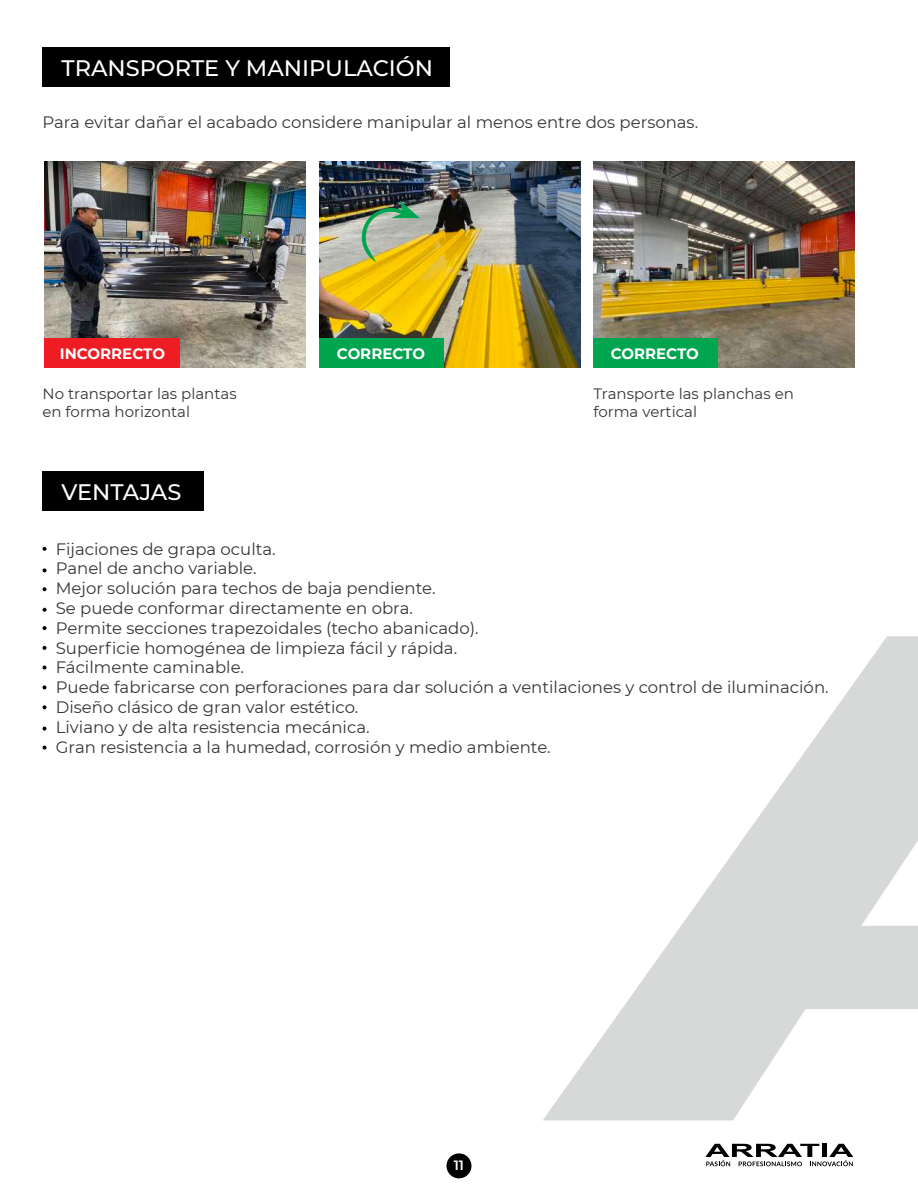
<style>
.page{position:relative;width:918px;height:1188px;background:#fff}
.page>*{position:absolute;margin:0;border:0;box-sizing:border-box;transform-origin:0 0}
.t1{font:500 22.5px "Montserrat";color:#fff}
.t2{font:16.5px/19.8px "Montserrat";color:#333637}
.t3{font:15px/18px "Montserrat";color:#333637}
.t4{font:700 15px "Montserrat";color:#fff}
.t5{font:600 13.5px "Montserrat";color:#fff}
</style>
<div class="page">
<svg style="left:705px;top:1144px;width:148px;height:22px"></svg>
<div style="left:447px;top:1153px;width:24px;height:25px;background:#000;border-radius:50%"></div>
<div style="left:43px;top:471px;width:161px;height:39px;background:#000"></div>
<div style="left:43px;top:47px;width:407px;height:40px;background:#000"></div>
<svg style="left:43px;top:547px;width:4px;height:4px"></svg>
<svg style="left:43px;top:568px;width:4px;height:4px"></svg>
<svg style="left:43px;top:587px;width:4px;height:4px"></svg>
<svg style="left:43px;top:608px;width:4px;height:4px"></svg>
<svg style="left:43px;top:626px;width:4px;height:4px"></svg>
<svg style="left:43px;top:646px;width:4px;height:4px"></svg>
<svg style="left:43px;top:666px;width:4px;height:4px"></svg>
<svg style="left:43px;top:685px;width:4px;height:4px"></svg>
<svg style="left:43px;top:705px;width:4px;height:4px"></svg>
<svg style="left:43px;top:727px;width:4px;height:4px"></svg>
<svg style="left:43px;top:746px;width:4px;height:4px"></svg>
<img style="left:320px;top:161px;width:261px;height:207px">
<img style="left:44px;top:161px;width:261px;height:207px">
<img style="left:593px;top:161px;width:262px;height:207px">
<div style="left:320px;top:338px;width:124px;height:30px;background:#00a54f"></div>
<div style="left:593px;top:338px;width:125px;height:30px;background:#00a54f"></div>
<div style="left:44px;top:338px;width:135px;height:30px;background:#ee1d23"></div>
<img style="left:361px;top:201px;width:59px;height:61px">
<svg style="left:543px;top:636px;width:375px;height:484px"></svg>
<h1 class="t1" style="left:61px;top:53px;width:373px">TRANSPORTE Y MANIPULACIÓN</h1>
<p class="t2" style="left:43px;top:111px;width:657px">Para evitar dañar el acabado considere manipular al menos entre dos personas.</p>
<p class="t4" style="left:60px;top:342px;width:107px">INCORRECTO</p>
<p class="t4" style="left:337px;top:342px;width:90px">CORRECTO</p>
<p class="t4" style="left:611px;top:342px;width:90px">CORRECTO</p>
<p class="t3" style="left:43px;top:385px;width:196px">No transportar las plantas en forma horizontal</p>
<p class="t3" style="left:593px;top:385px;width:202px">Transporte las planchas en forma vertical</p>
<h1 class="t1" style="left:61px;top:476px;width:121px">VENTAJAS</h1>
<p class="t2" style="left:56px;top:538px;width:774px">Fijaciones de grapa oculta.<br>Panel de ancho variable.<br>Mejor solución para techos de baja pendiente.<br>Se puede conformar directamente en obra.<br>Permite secciones trapezoidales (techo abanicado).<br>Superficie homogénea de limpieza fácil y rápida.<br>Fácilmente caminable.<br>Puede fabricarse con perforaciones para dar solución a ventilaciones y control de iluminación.<br>Diseño clásico de gran valor estético.<br>Liviano y de alta resistencia mecánica.<br>Gran resistencia a la humedad, corrosión y medio ambiente.</p>
<p class="t5" style="left:454px;top:1156px;width:12px">11</p>
</div>
